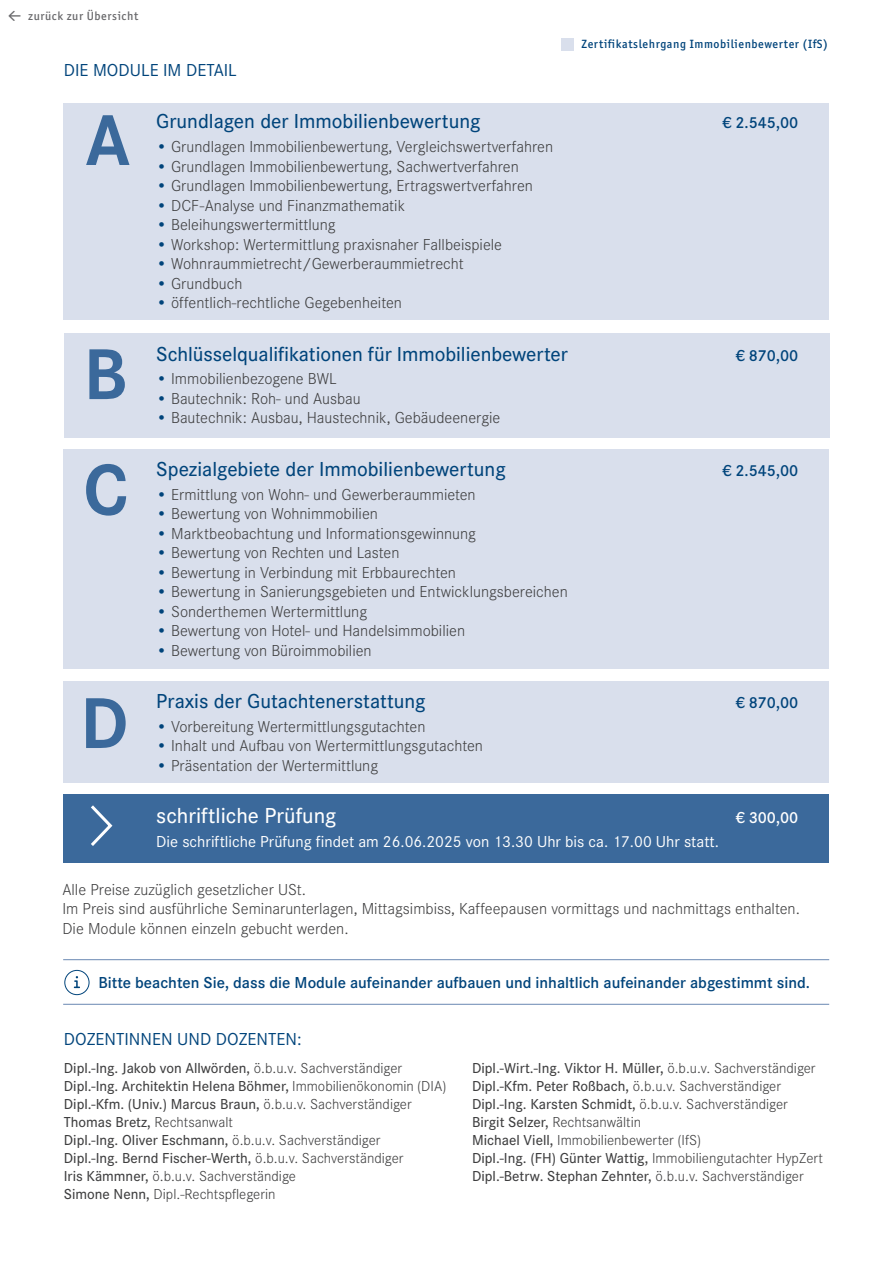
<style>
.page{position:relative;width:893px;height:1263px;background:#fff}
.page>*{position:absolute;margin:0;border:0;box-sizing:border-box;transform-origin:0 0}
._2_Copy_10pt_Aufzählung{font:500 22.5px "Corporate S";color:#fff}
.Seminarbezeichnung{font:500 21px "Corporate S";color:#00447b}
.t1{font:18px "Corporate S";color:#00447b}
.Aufzählung{font:300 16.5px "Corporate S Pro";color:#3e3e3f}
._2_Copy_9_5pt_schwarz{font:300 16.5px/19.5px "Corporate S Pro";color:#3e3e3f}
._2_Copy_9_5pt_schwarz-2{font:600 16.5px "Corporate S Pro";color:#00447b}
._2_Copy_10pt_Aufzählung-2{font:16.5px "Corporate S Pro";color:#fff}
.Seminarbezeichnung-2{font:600 16.5px "Corporate S";color:#00447b}
._2_Copy_10pt_Aufzählung-3{font:600 16.5px "Corporate S";color:#fff}
.t2{font:500 15px "Corporate S";color:#3e3e3f}
.t3{font:300 15px "Corporate S";color:#3e3e3f}
.Lehrgang{font:500 12px "Officina Sans ITC Pro";letter-spacing:.05em;color:#00447b}
.t4{font:500 12px "Officina Sans ITC Pro";letter-spacing:.05em;color:#69696c}
.s1{color:#00447b}
.s2{font-weight:300}
.s3{font-weight:500}
</style>
<div class="page">
<div style="left:63px;top:681px;width:765px;height:102px;background:#d9dfec"></div>
<div style="left:63px;top:794px;width:765px;height:69px;background:#3b699b"></div>
<div style="left:64px;top:333px;width:765px;height:104px;background:#d9dfec"></div>
<div style="left:63px;top:449px;width:765px;height:220px;background:#d9dfec"></div>
<svg style="left:89px;top:349px;width:36px;height:50px"></svg>
<div style="left:63px;top:103px;width:765px;height:217px;background:#d9dfec"></div>
<svg style="left:86px;top:698px;width:40px;height:50px"></svg>
<svg style="left:91px;top:805px;width:22px;height:41px"></svg>
<div style="left:64px;top:970px;width:25px;height:25px;border:1px solid #00447b;border-radius:50%"></div>
<svg style="left:74px;top:976px;width:6px;height:12px"></svg>
<hr style="left:63px;top:959px;width:766px;height:1px;background:#6988b2">
<hr style="left:63px;top:1004px;width:766px;height:1px;background:#6988b2">
<svg style="left:86px;top:115px;width:44px;height:50px"></svg>
<svg style="left:86px;top:464px;width:40px;height:52px"></svg>
<div style="left:561px;top:38px;width:13px;height:12px;background:#d9dfec"></div>
<p class="t4" style="left:28px;top:8px;width:112px">zurück zur Übersicht</p>
<p class="t1" style="left:64px;top:58px;width:175px">DIE MODULE IM DETAIL</p>
<p class="Lehrgang" style="left:581px;top:37px;width:248px">Zertifikatslehrgang Immobilienbewerter (IfS)</p>
<p class="Seminarbezeichnung" style="left:156px;top:108px;width:326px">Grundlagen der Immobilienbewertung</p>
<p class="Seminarbezeichnung-2" style="left:722px;top:112px;width:78px">€ 2.545,00</p>
<p class="Aufzählung" style="left:156px;top:135px;width:398px"><span class="s1">•</span> Grundlagen Immobilienbewertung, Vergleichswertverfahren</p>
<p class="Aufzählung" style="left:156px;top:154px;width:364px"><span class="s1">•</span> Grundlagen Immobilienbewertung, Sachwertverfahren</p>
<p class="Aufzählung" style="left:156px;top:174px;width:378px"><span class="s1">•</span> Grundlagen Immobilienbewertung, Ertragswertverfahren</p>
<p class="Aufzählung" style="left:156px;top:193px;width:251px"><span class="s1">•</span> DCF-Analyse und Finanzmathematik</p>
<p class="Aufzählung" style="left:156px;top:213px;width:181px"><span class="s1">•</span> Beleihungswertermittlung</p>
<p class="Aufzählung" style="left:156px;top:232px;width:347px"><span class="s1">•</span> Workshop: Wertermittlung praxisnaher Fallbeispiele</p>
<p class="Aufzählung" style="left:156px;top:252px;width:309px"><span class="s1">•</span> Wohnraummietrecht/Gewerberaummietrecht</p>
<p class="Aufzählung" style="left:156px;top:271px;width:88px"><span class="s1">•</span> Grundbuch</p>
<p class="Aufzählung" style="left:156px;top:291px;width:247px"><span class="s1">•</span> öffentlich-rechtliche Gegebenheiten</p>
<p class="Seminarbezeichnung" style="left:156px;top:340px;width:413px">Schlüsselqualifikationen für Immobilienbewerter</p>
<p class="Seminarbezeichnung-2" style="left:735px;top:344px;width:64px">€ 870,00</p>
<p class="Aufzählung" style="left:156px;top:367px;width:182px"><span class="s1">•</span> Immobilienbezogene BWL</p>
<p class="Aufzählung" style="left:156px;top:387px;width:206px"><span class="s1">•</span> Bautechnik: Roh- und Ausbau</p>
<p class="Aufzählung" style="left:156px;top:406px;width:346px"><span class="s1">•</span> Bautechnik: Ausbau, Haustechnik, Gebäudeenergie</p>
<p class="Seminarbezeichnung" style="left:156px;top:455px;width:351px">Spezialgebiete der Immobilienbewertung</p>
<p class="Seminarbezeichnung-2" style="left:722px;top:459px;width:78px">€ 2.545,00</p>
<p class="Aufzählung" style="left:156px;top:483px;width:321px"><span class="s1">•</span> Ermittlung von Wohn- und Gewerberaummieten</p>
<p class="Aufzählung" style="left:156px;top:502px;width:223px"><span class="s1">•</span> Bewertung von Wohnimmobilien</p>
<p class="Aufzählung" style="left:156px;top:522px;width:321px"><span class="s1">•</span> Marktbeobachtung und Informationsgewinnung</p>
<p class="Aufzählung" style="left:156px;top:541px;width:245px"><span class="s1">•</span> Bewertung von Rechten und Lasten</p>
<p class="Aufzählung" style="left:156px;top:561px;width:301px"><span class="s1">•</span> Bewertung in Verbindung mit Erbbaurechten</p>
<p class="Aufzählung" style="left:156px;top:580px;width:413px"><span class="s1">•</span> Bewertung in Sanierungsgebieten und Entwicklungsbereichen</p>
<p class="Aufzählung" style="left:156px;top:600px;width:212px"><span class="s1">•</span> Sonderthemen Wertermittlung</p>
<p class="Aufzählung" style="left:156px;top:619px;width:310px"><span class="s1">•</span> Bewertung von Hotel- und Handelsimmobilien</p>
<p class="Aufzählung" style="left:156px;top:639px;width:217px"><span class="s1">•</span> Bewertung von Büroimmobilien</p>
<p class="Seminarbezeichnung" style="left:156px;top:687px;width:271px">Praxis der Gutachtenerstattung</p>
<p class="Seminarbezeichnung-2" style="left:735px;top:691px;width:64px">€ 870,00</p>
<p class="Aufzählung" style="left:156px;top:715px;width:271px"><span class="s1">•</span> Vorbereitung Wertermittlungsgutachten</p>
<p class="Aufzählung" style="left:156px;top:734px;width:328px"><span class="s1">•</span> Inhalt und Aufbau von Wertermittlungsgutachten</p>
<p class="Aufzählung" style="left:156px;top:754px;width:223px"><span class="s1">•</span> Präsentation der Wertermittlung</p>
<p class="_2_Copy_10pt_Aufzählung" style="left:156px;top:801px;width:182px">schriftliche Prüfung</p>
<p class="_2_Copy_10pt_Aufzählung-3" style="left:735px;top:807px;width:64px">€ 300,00</p>
<p class="_2_Copy_10pt_Aufzählung-2" style="left:156px;top:830px;width:564px">Die schriftliche Prüfung findet am 26.06.2025 von 13.30 Uhr bis ca. 17.00 Uhr statt.</p>
<p class="_2_Copy_9_5pt_schwarz" style="left:62px;top:879px;width:245px">Alle Preise zuzüglich gesetzlicher USt.</p>
<p class="_2_Copy_9_5pt_schwarz" style="left:62px;top:898px;width:739px">Im Preis sind ausführliche Seminarunterlagen, Mittagsimbiss, Kaffeepausen vormittags und nachmittags enthalten.<br>Die Module können einzeln gebucht werden.</p>
<p class="_2_Copy_9_5pt_schwarz-2" style="left:98px;top:970px;width:713px">Bitte beachten Sie, dass die Module aufeinander aufbauen und inhaltlich aufeinander abgestimmt sind.</p>
<p class="t1" style="left:64px;top:1027px;width:239px">DOZENTINNEN UND DOZENTEN:</p>
<p class="t2" style="left:64px;top:1058px;width:340px">Dipl.-Ing. Jakob von Allwörden, <span class="s2">ö.b.u.v. Sachverständiger</span></p>
<p class="t2" style="left:64px;top:1076px;width:384px">Dipl.-Ing. Architektin Helena Böhmer, <span class="s2">Immobilienökonomin (DIA)</span></p>
<p class="t2" style="left:64px;top:1094px;width:349px">Dipl.-Kfm. (Univ.) Marcus Braun, <span class="s2">ö.b.u.v. Sachverständiger</span></p>
<p class="t2" style="left:64px;top:1112px;width:171px">Thomas Bretz, <span class="s2">Rechtsanwalt</span></p>
<p class="t2" style="left:64px;top:1130px;width:318px">Dipl.-Ing. Oliver Eschmann, <span class="s2">ö.b.u.v. Sachverständiger</span></p>
<p class="t2" style="left:64px;top:1148px;width:341px">Dipl.-Ing. Bernd Fischer-Werth, <span class="s2">ö.b.u.v. Sachverständiger</span></p>
<p class="t3" style="left:64px;top:1166px;width:234px"><span class="s3">Iris Kämmner,</span> ö.b.u.v. Sachverständige</p>
<p class="t3" style="left:64px;top:1184px;width:213px"><span class="s3">Simone Nenn,</span> Dipl.-Rechtspflegerin</p>
<p class="t2" style="left:472px;top:1058px;width:345px">Dipl.-Wirt.-Ing. Viktor H. Müller, <span class="s2">ö.b.u.v. Sachverständiger</span></p>
<p class="t3" style="left:472px;top:1076px;width:311px"><span class="s3">Dipl.-Kfm. Peter Roßbach,</span> ö.b.u.v. Sachverständiger</p>
<p class="t2" style="left:472px;top:1094px;width:317px">Dipl.-Ing. Karsten Schmidt, <span class="s2">ö.b.u.v. Sachverständiger</span></p>
<p class="t3" style="left:472px;top:1112px;width:171px"><span class="s3">Birgit Selzer,</span> Rechtsanwältin</p>
<p class="t3" style="left:472px;top:1130px;width:231px"><span class="s3">Michael Viell,</span> Immobilienbewerter (IfS)</p>
<p class="t2" style="left:472px;top:1148px;width:353px">Dipl.-Ing. (FH) Günter Wattig, <span class="s2">Immobiliengutachter HypZert</span></p>
<p class="t2" style="left:472px;top:1166px;width:333px">Dipl.-Betrw. Stephan Zehnter, <span class="s2">ö.b.u.v. Sachverständiger</span></p>
</div>
